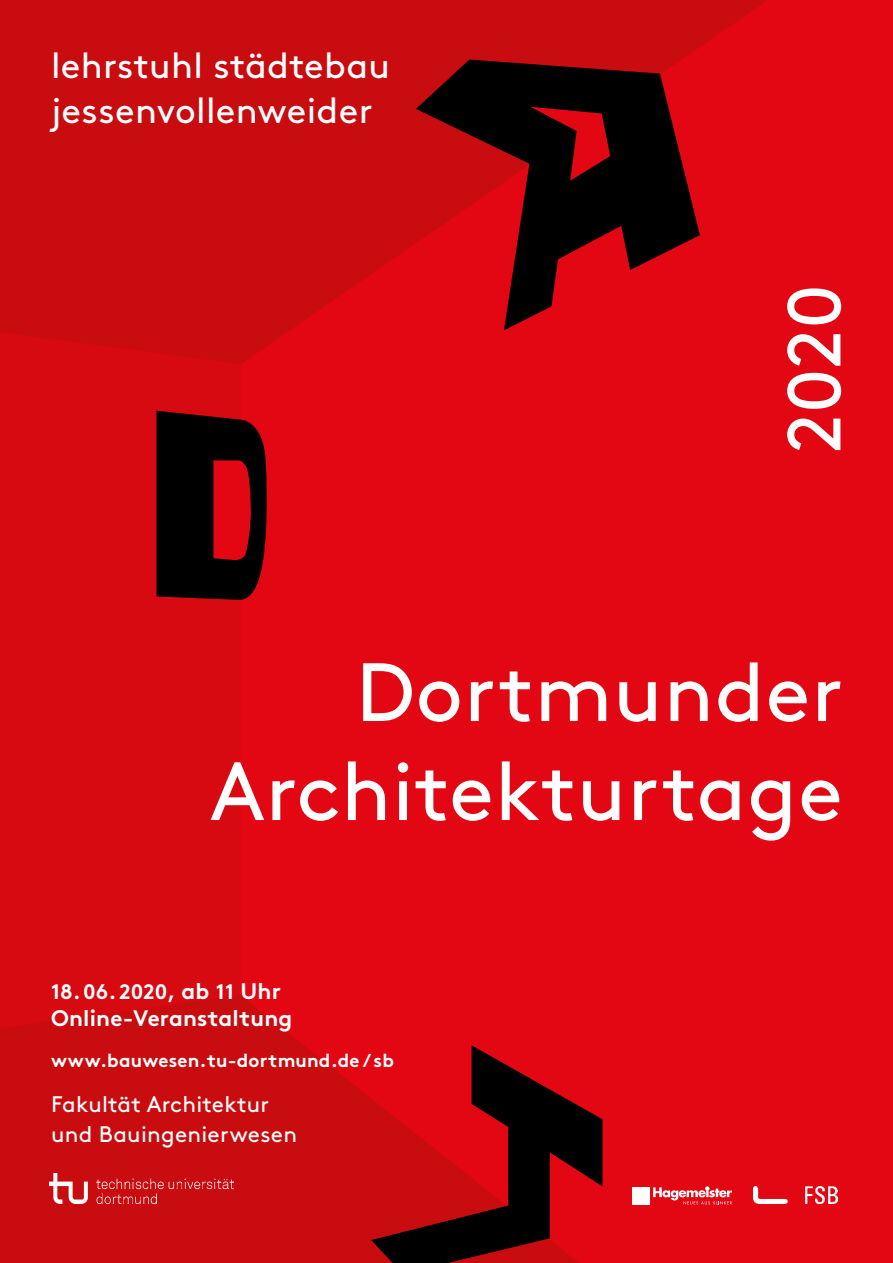
<style>
.page{position:relative;width:893px;height:1263px;background:#e30613}
.page>*{position:absolute;margin:0;border:0;box-sizing:border-box;transform-origin:0 0}
.t1{font:82.5px/99px "Brown Std";letter-spacing:.01em;color:#fff;text-align:right}
.t2{font:75px "Brown Std";color:#fff}
.t3{font:36px/45px "Brown Std";letter-spacing:.01em;color:#fff}
.t4{font:22.5px/30px "Brown Std";letter-spacing:.01em;color:#fff}
.t5{font:700 22.5px "Brown Std";letter-spacing:.01em;color:#fff}
.t6{font:700 21px "Brown Std";letter-spacing:.005em;color:#fff}
.t7{font:700 18.75px "Brown Std";letter-spacing:.01em;color:#fff}
.s1{font-size:22.5px}
</style>
<div class="page">
<div style="left:0;top:364px;width:240px;height:631px;background:#d70911"></div>
<svg style="left:0;top:0;width:767px;height:364px;fill:#c90c0f"></svg>
<svg style="left:0;top:995px;width:371px;height:268px;background:#cb0b0f"></svg>
<svg style="left:156px;top:411px;width:111px;height:189px"></svg>
<svg style="left:416px;top:60px;width:284px;height:270px"></svg>
<svg style="left:530px;top:107px;width:80px;height:74px"></svg>
<svg style="left:371px;top:1045px;width:232px;height:218px"></svg>
<img style="left:50px;top:1174px;width:183px;height:29px">
<img style="left:753px;top:1186px;width:84px;height:18px">
<svg style="left:653px;top:1187px;width:79px;height:17px"></svg>
<div style="left:633px;top:1187px;width:17px;height:17px;background:#fff"></div>
<h3 class="t3" style="left:51px;top:43px;width:341px">lehrstuhl städtebau jessenvollenweider</h3>
<h2 class="t2" style="left:771px;top:453px;width:170px;rotate:-90deg">2020</h2>
<h1 class="t1" style="left:210px;top:643px;width:634px">Dortmunder<br>Architekturtage</h1>
<p class="t6" style="left:51px;top:979px;width:231px">18.06.2020<span class="s1">, ab</span> 11 <span class="s1">Uhr</span></p>
<p class="t5" style="left:51px;top:1004px;width:243px">Online-Veranstaltung</p>
<p class="t7" style="left:51px;top:1049px;width:344px">www.bauwesen.tu-dortmund.de /sb</p>
<p class="t4" style="left:51px;top:1089px;width:248px">Fakultät Architektur und Bauingenierwesen</p>
</div>
